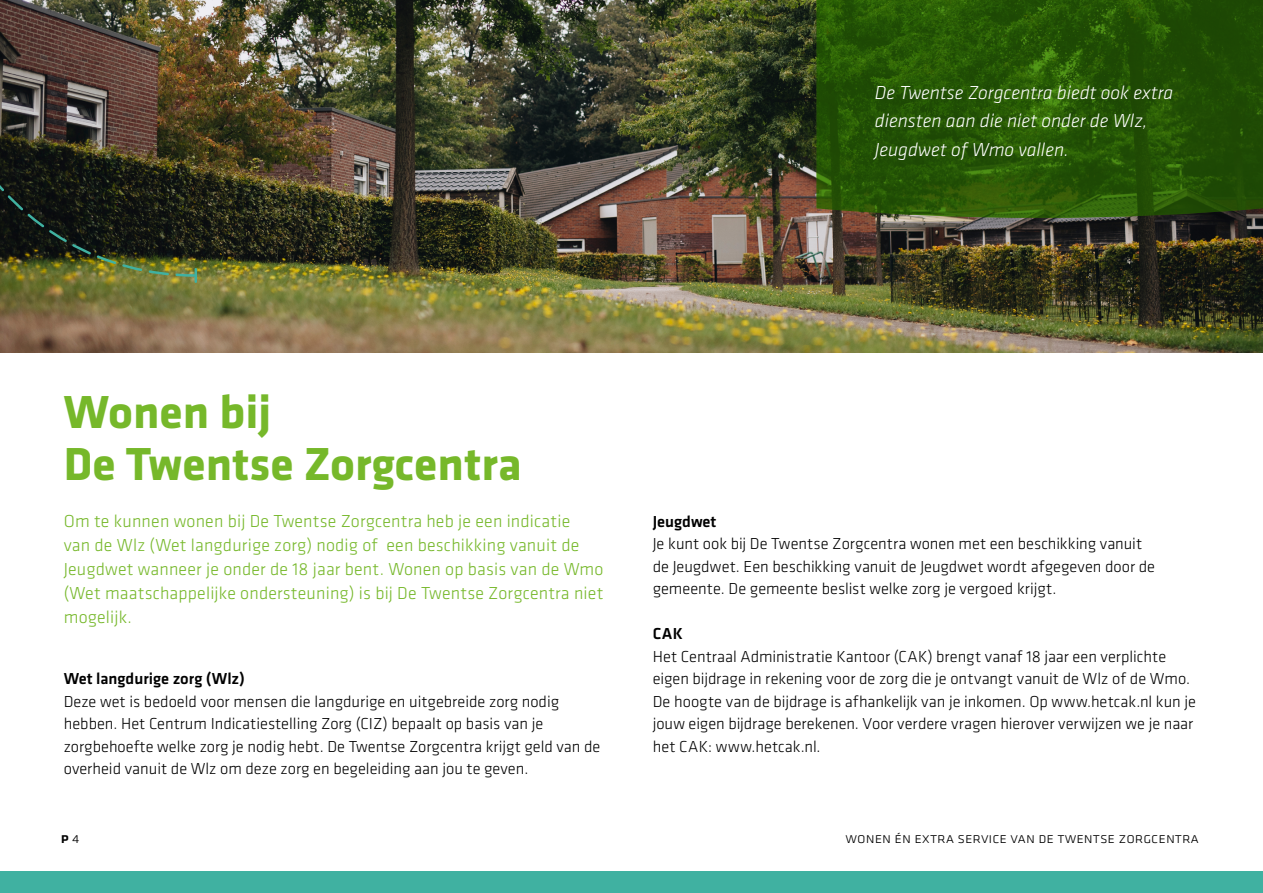
<style>
.page{position:relative;width:1263px;height:893px;background:#fff}
.page>*{position:absolute;margin:0;border:0;box-sizing:border-box;transform-origin:0 0}
.t1{font:700 48px/52.5px "Klavika";color:#76b82a}
.t2{font:italic 300 19.5px/28.2px "Klavika";color:#fff}
.t3{font:300 18px/24px "Klavika";letter-spacing:.01em;color:#76b82a}
.t4{font:300 16.5px/22.5px "Klavika";color:#000}
.t5{font:500 16.5px "Klavika";color:#000}
.t6{font:300 15px "Klavika";color:#000}
.t7{font:500 15px "Klavika";color:#000}
.s1{font-weight:300}
</style>
<div class="page">
<div style="left:0;top:872px;width:1263px;height:21px;background:#40b1a1"></div>
<img style="left:0;top:0;width:1263px;height:353px">
<svg style="left:816px;top:0;width:447px;height:218px;fill:#235205"></svg>
<img style="left:0;top:151px;width:197px;height:131px">
<p class="t2" style="left:875px;top:79px;width:300px">De Twentse Zorgcentra biedt ook extra diensten aan die niet onder de Wlz,<br>Jeugdwet of Wmo vallen.</p>
<h1 class="t1" style="left:64px;top:384px;width:460px">Wonen bij<br>De Twentse Zorgcentra</h1>
<p class="t3" style="left:64px;top:509px;width:541px">Om te kunnen wonen bij De Twentse Zorgcentra heb je een indicatie<br>van de Wlz (Wet langdurige zorg) nodig of een beschikking vanuit de Jeugdwet wanneer je onder de 18 jaar bent. Wonen op basis van de Wmo (Wet maatschappelijke ondersteuning) is bij De Twentse Zorgcentra niet mogelijk.</p>
<p class="t5" style="left:64px;top:667px;width:183px">Wet langdurige zorg (Wlz)</p>
<p class="t4" style="left:64px;top:690px;width:538px">Deze wet is bedoeld voor mensen die langdurige en uitgebreide zorg nodig hebben. Het Centrum Indicatiestelling Zorg (CIZ) bepaalt op basis van je zorgbehoefte welke zorg je nodig hebt. De Twentse Zorgcentra krijgt geld van de overheid vanuit de Wlz om deze zorg en begeleiding aan jou te geven.</p>
<p class="t5" style="left:653px;top:510px;width:65px">Jeugdwet</p>
<p class="t4" style="left:653px;top:532px;width:504px">Je kunt ook bij De Twentse Zorgcentra wonen met een beschikking vanuit de Jeugdwet. Een beschikking vanuit de Jeugdwet wordt afgegeven door de gemeente. De gemeente beslist welke zorg je vergoed krijgt.</p>
<p class="t5" style="left:653px;top:622px;width:32px">CAK</p>
<p class="t4" style="left:653px;top:645px;width:545px">Het Centraal Administratie Kantoor (CAK) brengt vanaf 18 jaar een verplichte eigen bijdrage in rekening voor de zorg die je ontvangt vanuit de Wlz of de Wmo.<br>De hoogte van de bijdrage is afhankelijk van je inkomen. Op www.hetcak.nl kun je jouw eigen bijdrage berekenen. Voor verdere vragen hierover verwijzen we je naar het CAK: www.hetcak.nl.</p>
<p class="t7" style="left:61px;top:827px;width:20px">p <span class="s1">4</span></p>
<p class="t6" style="left:845px;top:829px;width:355px">Wonen én extra service van De Twentse Zorgcentra</p>
</div>
